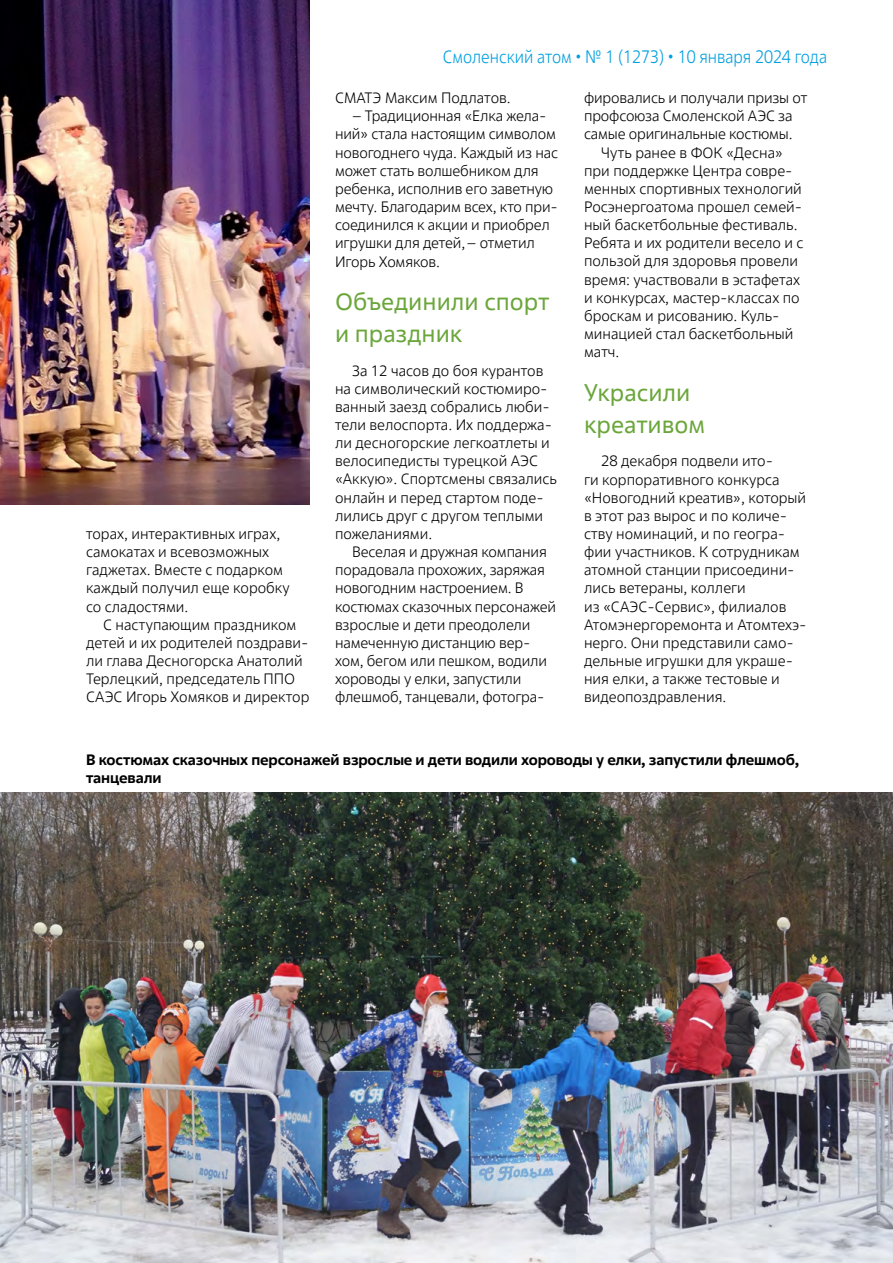
<style>
.page{position:relative;width:893px;height:1263px;background:#fff}
.page>*{position:absolute;margin:0;border:0;box-sizing:border-box;transform-origin:0 0}
.t1{font:24px/31.5px "Rosatom";color:#6ba63b}
.t2{font:300 18px "Rosatom";color:#009fdf;scale:.9 1}
.t3{font:300 15px/18.1px "Rosatom";color:#000}
.t4{font:700 15px/18px "Rosatom";letter-spacing:-.01em;color:#000}
</style>
<div class="page">
<img style="left:0;top:0;width:310px;height:505px">
<img style="left:0;top:792px;width:893px;height:471px">
<p class="t3" style="left:86px;top:525px;width:205px">торах, интерактивных играх, самокатах и всевозможных гаджетах. Вместе с подарком каждый получил еще коробку со сладостями.</p>
<p class="t3" style="left:86px;top:616px;width:225px;text-indent:17px">С наступающим праздником детей и их родителей поздрави&shy;ли глава Десногорска Анатолий<br>Терлецкий, председатель ППО<br>САЭС Игорь Хомяков и директор</p>
<p class="t2" style="left:443px;top:45px;width:428px">Смоленский атом • № 1 (1273) • 10 января 2024 года</p>
<p class="t3" style="left:335px;top:89px;width:177px">СМАТЭ Максим Подлатов.</p>
<p class="t3" style="left:335px;top:107px;width:224px;text-indent:17px">– Традиционная «Елка жела&shy;ний» стала настоящим символом новогоднего чуда. Каждый из нас может стать волшебником для ребенка, исполнив его заветную мечту. Благодарим всех, кто при&shy;соединился к акции и приобрел игрушки для детей,– отметил<br>Игорь Хомяков.</p>
<h1 class="t1" style="left:335px;top:286px;width:216px">Объединили спорт и праздник</h1>
<p class="t3" style="left:335px;top:361px;width:223px;text-indent:17px">За 12 часов до боя курантов на символический костюмиро&shy;ванный заезд собрались люби&shy;тели велоспорта. Их поддержа&shy;ли десногорские легкоатлеты и велосипедисты турецкой АЭС «Аккую». Спортсмены связались онлайн и перед стартом поде&shy;лились друг с другом теплыми пожеланиями.</p>
<p class="t3" style="left:335px;top:543px;width:222px;text-indent:17px">Веселая и дружная компания порадовала прохожих, заряжая новогодним настроением. В костюмах сказочных персонажей взрослые и дети преодолели намеченную дистанцию вер&shy;хом, бегом или пешком, водили хороводы у елки, запустили флешмоб, танцевали, фотогра-</p>
<p class="t3" style="left:584px;top:89px;width:225px">фировались и получали призы от</p>
<p class="t3" style="left:584px;top:107px;width:210px">профсоюза Смоленской АЭС за</p>
<p class="t3" style="left:584px;top:125px;width:210px">самые оригинальные костюмы.</p>
<p class="t3" style="left:601px;top:143px;width:183px">Чуть ранее в ФОК «Десна»</p>
<p class="t3" style="left:584px;top:162px;width:210px">при поддержке Центра совре-</p>
<p class="t3" style="left:584px;top:180px;width:219px">менных спортивных технологий</p>
<p class="t3" style="left:584px;top:198px;width:220px">Росэнергоатома прошел семей-</p>
<p class="t3" style="left:584px;top:216px;width:215px">ный баскетбольные фестиваль.</p>
<p class="t3" style="left:584px;top:234px;width:221px">Ребята и их родители весело и с</p>
<p class="t3" style="left:584px;top:252px;width:215px">пользой для здоровья провели</p>
<p class="t3" style="left:584px;top:270px;width:217px">время: участвовали в эстафетах</p>
<p class="t3" style="left:584px;top:289px;width:217px">и конкурсах, мастер-классах по</p>
<p class="t3" style="left:584px;top:307px;width:197px">броскам и рисованию. Куль-</p>
<p class="t3" style="left:584px;top:325px;width:211px">минацией стал баскетбольный</p>
<p class="t3" style="left:584px;top:343px;width:37px">матч.</p>
<h1 class="t1" style="left:584px;top:377px;width:123px">Украсили креативом</h1>
<p class="t3" style="left:584px;top:452px;width:224px;text-indent:17px">28 декабря подвели ито-<br>ги корпоративного конкурса «Новогодний креатив», который в этот раз вырос и по количе&shy;ству номинаций, и по геогра&shy;фии участников. К сотрудникам атомной станции присоедини&shy;лись ветераны, коллеги<br>из «САЭС-Сервис», филиалов<br>Атомэнергоремонта и Атомтехэ&shy;нерго. Они представили само&shy;дельные игрушки для украше&shy;ния елки, а также тестовые и видеопоздравления.</p>
<p class="t4" style="left:86px;top:750px;width:715px">В костюмах сказочных персонажей взрослые и дети водили хороводы у елки, запустили флешмоб, танцевали</p>
</div>
